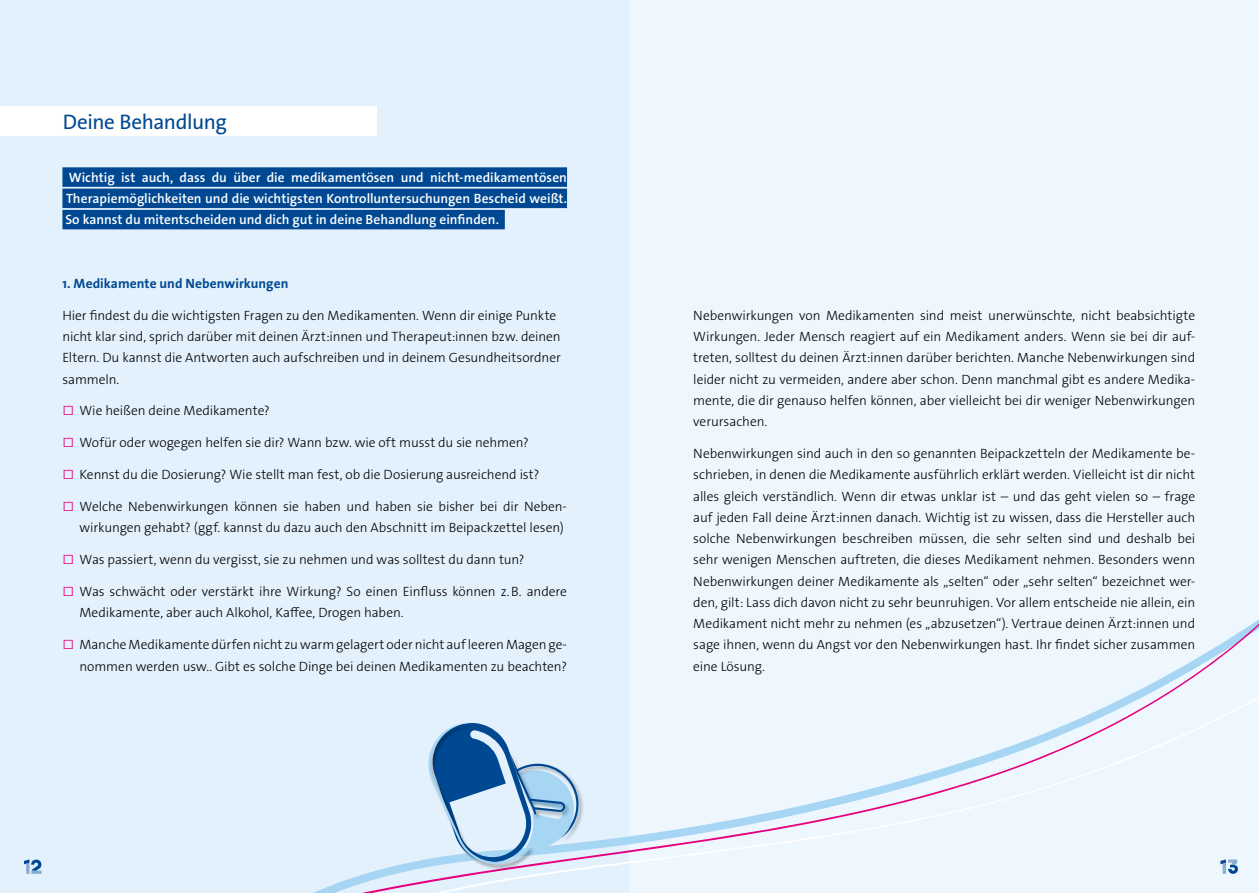
<style>
.page{position:relative;width:1259px;height:893px;background:#fff}
.page>*{position:absolute;margin:0;border:0;box-sizing:border-box;transform-origin:0 0}
.t1{font:21.15px "The Sans Os F";letter-spacing:-.025em;color:#004992}
.t2{font:300 13.5px/21.3px "The Sans Os F";letter-spacing:-.005em;color:#000}
.t3{font:600 13.5px/21.3px "The Sans Os F";color:#fff;text-align:justify}
.t4{font:700 13.5px "The Sans Os F";letter-spacing:.005em;color:#004992}
.s1{color:#e6007d}
</style>
<div class="page">
<div style="left:0;top:0;width:629px;height:893px;background:#e3f1fc"></div>
<div style="left:629px;top:0;width:630px;height:893px;background:#eff7fe"></div>
<div style="left:62px;top:167px;width:505px;height:20px;background:#004992"></div>
<div style="left:62px;top:189px;width:505px;height:19px;background:#004992"></div>
<div style="left:62px;top:210px;width:443px;height:19px;background:#004992"></div>
<svg style="left:313px;top:619px;width:946px;height:274px"></svg>
<div style="left:508px;top:751px;width:76px;height:93px;background:#000;opacity:.35"></div>
<div style="left:427px;top:721px;width:107px;height:149px;background:#000;opacity:.45"></div>
<svg style="left:428px;top:723px;width:150px;height:141px"></svg>
<div style="left:0;top:106px;width:376px;height:30px;background:#fff"></div>
<svg style="left:24px;top:859px;width:18px;height:15px"></svg>
<svg style="left:1220px;top:859px;width:18px;height:15px"></svg>
<h1 class="t1" style="left:63px;top:108px;width:165px">Deine Behandlung</h1>
<p class="t3" style="left:65px;top:166px;width:503px">Wichtig ist auch, dass du über die medikamentösen und nicht-medikamentösen Therapiemöglichkeiten und die wichtigsten Kontrolluntersuchungen Bescheid weißt.<br>So kannst du mitentscheiden und dich gut in deine Behandlung einfinden.</p>
<p class="t4" style="left:62px;top:275px;width:227px">1. Medikamente und Nebenwirkungen</p>
<p class="t2" style="left:62px;top:305px;width:500px">Hier findest du die wichtigsten Fragen zu den Medikamenten. Wenn dir einige Punkte nicht klar sind, sprich darüber mit deinen Ärzt:innen und Therapeut:innen bzw. deinen Eltern. Du kannst die Antworten auch aufschreiben und in deinem Gesundheitsordner sammeln.</p>
<p class="t2" style="left:62px;top:400px;width:209px"><span class="s1">□</span> Wie heißen deine Medikamente?</p>
<p class="t2" style="left:62px;top:432px;width:468px"><span class="s1">□</span> Wofür oder wogegen helfen sie dir? Wann bzw. wie oft musst du sie nehmen?</p>
<p class="t2" style="left:62px;top:464px;width:478px"><span class="s1">□</span> Kennst du die Dosierung? Wie stellt man fest, ob die Dosierung ausreichend ist?</p>
<p class="t2" style="left:62px;top:496px;width:505px;text-align:right"><span class="s1">□</span> Welche Nebenwirkungen können sie haben und haben sie bisher bei dir Neben&shy;wirkungen gehabt? (ggf. kannst du dazu auch den Abschnitt im Beipackzettel lesen)</p>
<p class="t2" style="left:62px;top:549px;width:464px"><span class="s1">□</span> Was passiert, wenn du vergisst, sie zu nehmen und was solltest du dann tun?</p>
<p class="t2" style="left:79px;top:581px;width:489px;text-indent:-17px"><span class="s1">□</span> Was schwächt oder verstärkt ihre Wirkung? So einen Einfluss können z.B. andere<br>Medikamente, aber auch Alkohol, Kaffee, Drogen haben.</p>
<p class="t2" style="left:62px;top:634px;width:506px;text-align:right"><span class="s1">□</span> Manche Medikamente dürfen nicht zu warm gelagert oder nicht auf leeren Magen ge&shy;nommen werden usw.. Gibt es solche Dinge bei deinen Medikamenten zu beachten?</p>
<p class="t2" style="left:693px;top:305px;width:503px;text-align:justify">Nebenwirkungen von Medikamenten sind meist unerwünschte, nicht beabsichtigte Wirkungen. Jeder Mensch reagiert auf ein Medikament anders. Wenn sie bei dir auf&shy;treten, solltest du deinen Ärzt:innen darüber berichten. Manche Nebenwirkungen sind leider nicht zu vermeiden, andere aber schon. Denn manchmal gibt es andere Medika&shy;mente, die dir genauso helfen können, aber vielleicht bei dir weniger Nebenwirkungen verursachen.</p>
<p class="t2" style="left:693px;top:443px;width:503px;text-align:justify">Nebenwirkungen sind auch in den so genannten Beipackzetteln der Medikamente be&shy;schrieben, in denen die Medikamente ausführlich erklärt werden. Vielleicht ist dir nicht alles gleich verständlich. Wenn dir etwas unklar ist – und das geht vielen so – frage auf jeden Fall deine Ärzt:innen danach. Wichtig ist zu wissen, dass die Hersteller auch solche Nebenwirkungen beschreiben müssen, die sehr selten sind und deshalb bei sehr wenigen Menschen auftreten, die dieses Medikament nehmen. Besonders wenn Nebenwirkungen deiner Medikamente als „selten“ oder „sehr selten“ bezeichnet wer&shy;den, gilt: Lass dich davon nicht zu sehr beunruhigen. Vor allem entscheide nie allein, ein Medikament nicht mehr zu nehmen (es „abzusetzen“). Vertraue deinen Ärzt:innen und sage ihnen, wenn du Angst vor den Nebenwirkungen hast. Ihr findet sicher zusammen eine Lösung.</p>
</div>
